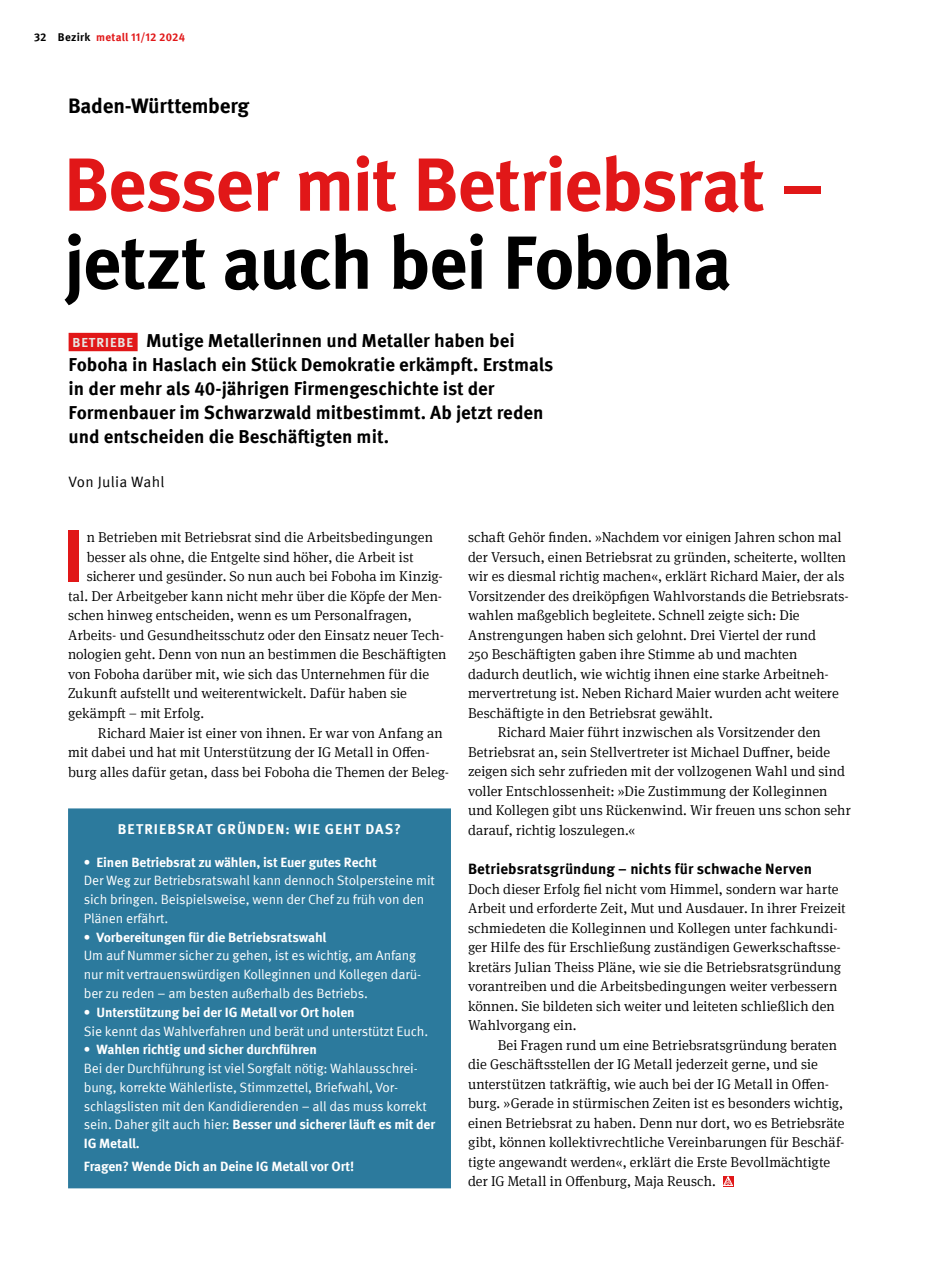
<style>
.page{position:relative;width:936px;height:1285px;background:#fff}
.page>*{position:absolute;margin:0;border:0;box-sizing:border-box;transform-origin:0 0}
.t1{font:700 75px "Meta IGM";letter-spacing:-.025em;color:#e11718}
.t2{font:700 75px "Meta IGM";letter-spacing:-.03em;color:#000}
.t3{font:700 74.1px "Meta IGM";color:#e11718}
.t4{font:700 21px "Meta IGM";letter-spacing:-.01em;color:#000}
.t5{font:700 18.75px/24px "Meta IGM";color:#000}
.t6{font:700 15px "Meta IGM";color:#000}
.t7{font:15px "Meta IGM";letter-spacing:.015em;color:#000}
.t8{font:300 14.25px/19.5px "Meta Serif IGM";color:#000}
.t9{font:700 14.25px "Meta IGM";letter-spacing:.07em;color:#fff}
.t10{font:13.5px/18.8px "Meta IGM";letter-spacing:-.01em;color:#fff}
.t11{font:700 13.5px "Meta IGM";letter-spacing:-.01em;color:#fff}
.t12{font:700 11.25px "Meta IGM";letter-spacing:.015em;color:#e11718}
.s1{color:#000}
.s2{font-size:13.2px;color:#e7e6e2}
.s3{font-weight:700}
</style>
<div class="page">
<svg style="left:723px;top:1176px;width:10px;height:9px"></svg>
<div style="left:69px;top:333px;width:69px;height:18px;background:#e11718"></div>
<div style="left:70px;top:809px;width:379px;height:377px;background:#2c7a9d"></div>
<div style="left:68px;top:808px;width:383px;height:380px;border:3px solid #2c7a9d"></div>
<p class="t12" style="left:34px;top:28px;width:153px"><span class="s1">32 Bezirk</span> metall 11/12 2024</p>
<h3 class="t4" style="left:68px;top:89px;width:183px">Baden-Württemberg</h3>
<h1 class="t1" style="left:64px;top:126px;width:761px">Besser mit Betriebsrat –</h1>
<h1 class="t2" style="left:64px;top:204px;width:669px">jetzt auch bei Foboha</h1>
<p class="t5" style="left:69px;top:327px;width:486px"><span class="s2">BETRIEBE</span> Mutige Metallerinnen und Metaller haben bei Foboha in Haslach ein Stück Demokratie erkämpft. Erstmals in der mehr als 40-jährigen Firmengeschichte ist der Formenbauer im Schwarzwald mitbestimmt. Ab jetzt reden und entscheiden die Beschäftigten mit.</p>
<p class="t7" style="left:69px;top:470px;width:97px">Von Julia Wahl</p>
<h2 class="t3" style="left:62px;top:497px;width:23px">I</h2>
<p class="t8" style="left:87px;top:527px;width:348px">n Betrieben mit Betriebsrat sind die Arbeitsbedingungen</p>
<p class="t8" style="left:87px;top:546px;width:328px">besser als ohne, die Entgelte sind höher, die Arbeit ist</p>
<p class="t8" style="left:87px;top:566px;width:358px">sicherer und gesünder. So nun auch bei Foboha im Kinzig-</p>
<p class="t8" style="left:68px;top:585px;width:375px">tal. Der Arbeitgeber kann nicht mehr über die Köpfe der Men-</p>
<p class="t8" style="left:68px;top:605px;width:345px">schen hinweg entscheiden, wenn es um Personalfragen,</p>
<p class="t8" style="left:68px;top:624px;width:377px">Arbeits- und Gesundheitsschutz oder den Einsatz neuer Tech-</p>
<p class="t8" style="left:68px;top:644px;width:380px">nologien geht. Denn von nun an bestimmen die Beschäftigten</p>
<p class="t8" style="left:68px;top:663px;width:362px">von Foboha darüber mit, wie sich das Unternehmen für die</p>
<p class="t8" style="left:68px;top:683px;width:340px">Zukunft aufstellt und weiterentwickelt. Dafür haben sie</p>
<p class="t8" style="left:68px;top:702px;width:137px">gekämpft – mit Erfolg.</p>
<p class="t8" style="left:98px;top:722px;width:346px">Richard Maier ist einer von ihnen. Er war von Anfang an</p>
<p class="t8" style="left:68px;top:741px;width:363px">mit dabei und hat mit Unterstützung der IG Metall in Offen-</p>
<p class="t8" style="left:68px;top:761px;width:383px">burg alles dafür getan, dass bei Foboha die Themen der Beleg-</p>
<p class="t9" style="left:118px;top:818px;width:285px">BETRIEBSRAT GRÜNDEN: WIE GEHT DAS?</p>
<p class="t11" style="left:84px;top:851px;width:294px">• Einen Betriebsrat zu wählen, ist Euer gutes Recht</p>
<p class="t10" style="left:84px;top:870px;width:352px">Der Weg zur Betriebsratswahl kann dennoch Stolpersteine mit sich bringen. Beispielsweise, wenn der Chef zu früh von den<br>Plänen erfährt.</p>
<p class="t11" style="left:84px;top:926px;width:244px">• Vorbereitungen für die Betriebsratswahl</p>
<p class="t10" style="left:84px;top:945px;width:339px">Um auf Nummer sicher zu gehen, ist es wichtig, am Anfang nur mit vertrauenswürdigen Kolleginnen und Kollegen darü&shy;ber zu reden – am besten außerhalb des Betriebs.</p>
<p class="t11" style="left:84px;top:1001px;width:272px">• Unterstützung bei der IG Metall vor Ort holen</p>
<p class="t10" style="left:84px;top:1020px;width:346px">Sie kennt das Wahlverfahren und berät und unterstützt Euch.</p>
<p class="t11" style="left:84px;top:1038px;width:234px">• Wahlen richtig und sicher durchführen</p>
<p class="t10" style="left:84px;top:1057px;width:353px">Bei der Durchführung ist viel Sorgfalt nötig: Wahlausschrei&shy;bung, korrekte Wählerliste, Stimmzettel, Briefwahl, Vor&shy;schlagslisten mit den Kandidierenden – all das muss korrekt sein. Daher gilt auch hier: <span class="s3">Besser und sicherer läuft es mit der IG Metall.</span></p>
<p class="t11" style="left:84px;top:1155px;width:272px">Fragen? Wende Dich an Deine IG Metall vor Ort!</p>
<p class="t8" style="left:468px;top:527px;width:375px">schaft Gehör finden. »Nachdem vor einigen Jahren schon mal</p>
<p class="t8" style="left:468px;top:546px;width:380px">der Versuch, einen Betriebsrat zu gründen, scheiterte, wollten</p>
<p class="t8" style="left:468px;top:566px;width:378px">wir es diesmal richtig machen«, erklärt Richard Maier, der als</p>
<p class="t8" style="left:468px;top:585px;width:382px">Vorsitzender des dreiköpfigen Wahlvorstands die Betriebsrats-</p>
<p class="t8" style="left:468px;top:605px;width:333px">wahlen maßgeblich begleitete. Schnell zeigte sich: Die</p>
<p class="t8" style="left:468px;top:624px;width:349px">Anstrengungen haben sich gelohnt. Drei Viertel der rund</p>
<p class="t8" style="left:468px;top:644px;width:331px">250 Beschäftigten gaben ihre Stimme ab und machten</p>
<p class="t8" style="left:468px;top:663px;width:362px">dadurch deutlich, wie wichtig ihnen eine starke Arbeitneh-</p>
<p class="t8" style="left:468px;top:683px;width:372px">mervertretung ist. Neben Richard Maier wurden acht weitere</p>
<p class="t8" style="left:468px;top:702px;width:246px">Beschäftigte in den Betriebsrat gewählt.</p>
<p class="t8" style="left:497px;top:722px;width:324px">Richard Maier führt inzwischen als Vorsitzender den</p>
<p class="t8" style="left:468px;top:741px;width:364px">Betriebsrat an, sein Stellvertreter ist Michael Duffner, beide</p>
<p class="t8" style="left:468px;top:761px;width:378px">zeigen sich sehr zufrieden mit der vollzogenen Wahl und sind</p>
<p class="t8" style="left:468px;top:780px;width:361px">voller Entschlossenheit: »Die Zustimmung der Kolleginnen</p>
<p class="t8" style="left:468px;top:800px;width:384px">und Kollegen gibt uns Rückenwind. Wir freuen uns schon sehr</p>
<p class="t8" style="left:468px;top:819px;width:169px">darauf, richtig loszulegen.«</p>
<p class="t6" style="left:468px;top:857px;width:345px">Betriebsratsgründung – nichts für schwache Nerven</p>
<p class="t8" style="left:468px;top:878px;width:379px">Doch dieser Erfolg fiel nicht vom Himmel, sondern war harte Arbeit und erforderte Zeit, Mut und Ausdauer. In ihrer Freizeit schmiedeten die Kolleginnen und Kollegen unter fachkundi&shy;ger Hilfe des für Erschließung zuständigen Gewerkschaftsse&shy;kretärs Julian Theiss Pläne, wie sie die Betriebsratsgründung vorantreiben und die Arbeitsbedingungen weiter verbessern können. Sie bildeten sich weiter und leiteten schließlich den Wahlvorgang ein.</p>
<p class="t8" style="left:468px;top:1034px;width:378px;text-indent:30px">Bei Fragen rund um eine Betriebsratsgründung beraten die Geschäftsstellen der IG Metall jederzeit gerne, und sie unterstützen tatkräftig, wie auch bei der IG Metall in Offen&shy;burg. »Gerade in stürmischen Zeiten ist es besonders wichtig, einen Betriebsrat zu haben. Denn nur dort, wo es Betriebsräte gibt, können kollektivrechtliche Vereinbarungen für Beschäf&shy;tigte angewandt werden«, erklärt die Erste Bevollmächtigte der IG Metall in Offenburg, Maja Reusch.</p>
</div>
